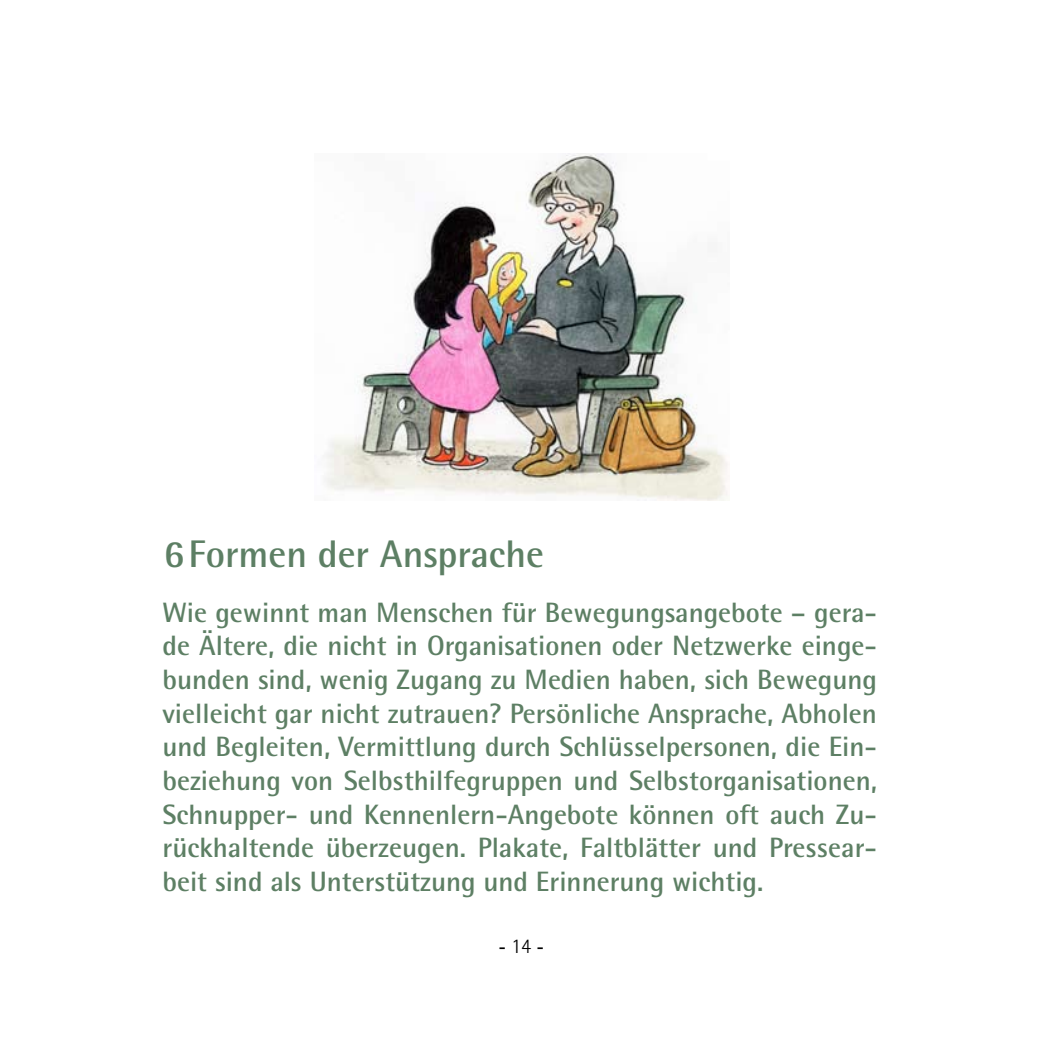
<style>
.page{position:relative;width:1042px;height:1042px;background:#fff}
.page>*{position:absolute;margin:0;border:0;box-sizing:border-box;transform-origin:0 0}
.t1{font:700 38.5px "AT Rotis Semi Sans";color:#5d7f64}
.t2{font:700 28px/33.6px "AT Rotis Semi Sans";color:#5d7f64;text-align:justify}
.t3{font:21px "Times New Roman";color:#000}
.s1{font-family:"AT Rotis Semi Sans";font-weight:300}
</style>
<div class="page">
<img style="left:325px;top:154px;width:403px;height:346px">
<h1 class="t1" style="left:164px;top:531px;width:382px">6Formen der Ansprache</h1>
<p class="t2" style="left:162px;top:595px;width:716px">Wie gewinnt man Menschen für Bewegungsangebote – gera&shy;de Ältere, die nicht in Organisationen oder Netzwerke einge&shy;bunden sind, wenig Zugang zu Medien haben, sich Bewegung vielleicht gar nicht zutrauen? Persönliche Ansprache, Abholen und Begleiten, Vermittlung durch Schlüsselpersonen, die Ein&shy;beziehung von Selbsthilfegruppen und Selbstorganisationen, Schnupper- und Kennenlern-Angebote können oft auch Zu&shy;rückhaltende überzeugen. Plakate, Faltblätter und Pressear&shy;beit sind als Unterstützung und Erinnerung wichtig.</p>
<p class="t3" style="left:499px;top:931px;width:46px">- <span class="s1">14</span> -</p>
</div>
